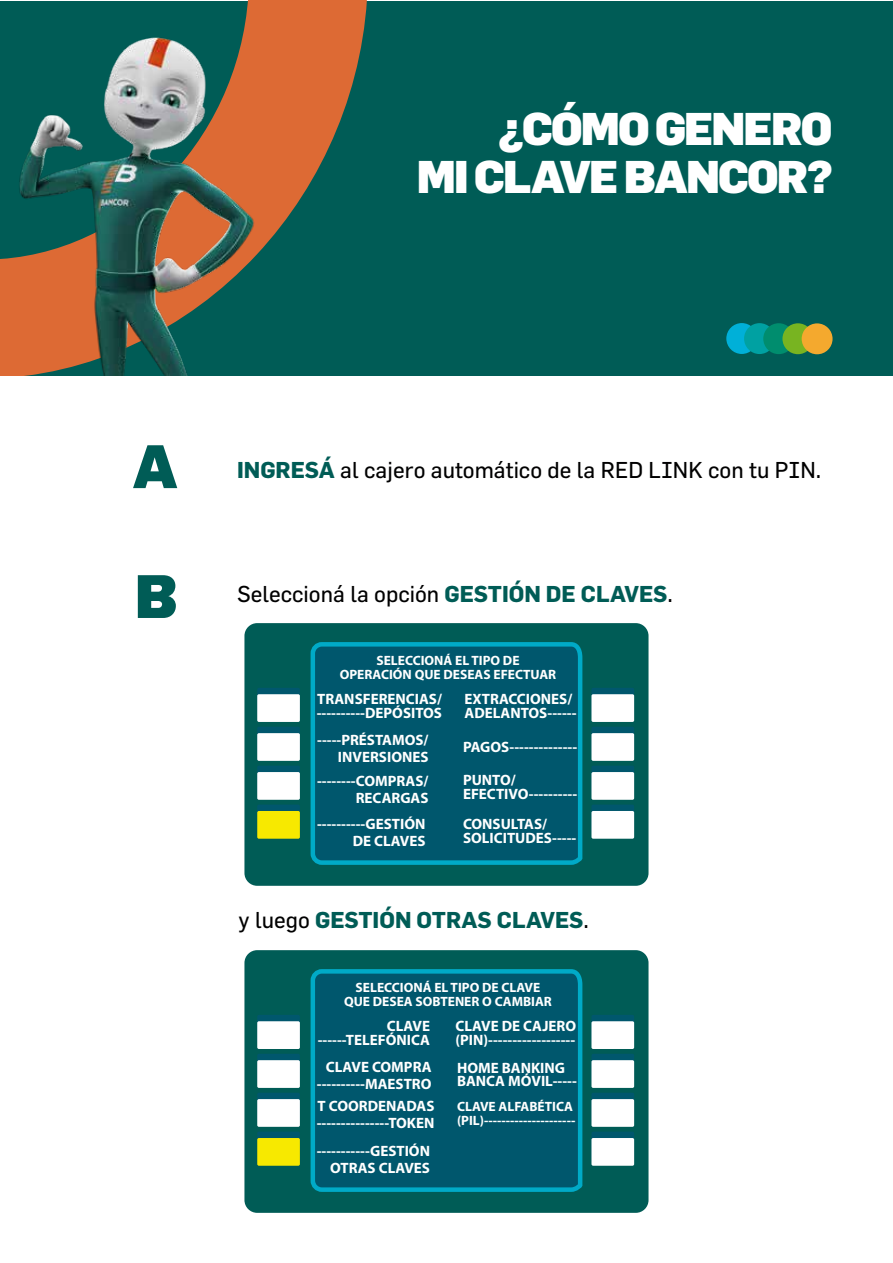
<style>
.page{position:relative;width:893px;height:1263px;background:#fff}
.page>*{position:absolute;margin:0;border:0;box-sizing:border-box;transform-origin:0 0}
.t1{font:900 60px/129.9px "Flama";color:#005c56}
.t2{font:900 45px/48px "Flama";letter-spacing:-.04em;color:#fff;text-align:right}
.t3{font:22.5px "Flama";color:#010001}
.t4{font:700 22.5px "Flama";color:#005c56}
.t5{font:700 15px/14px "Myriad Pro";color:#fff}
.t6{font:700 13.5px/14px "Myriad Pro";color:#fff;text-align:center}
.s1{font-weight:700;color:#005c56}
.s2{font-weight:400;color:#010001}
</style>
<div class="page">
<div style="left:0;top:1px;width:893px;height:375px;background:#005c56"></div>
<svg style="left:268px;top:1px;width:99px;height:241px;fill:#dd6a34"></svg>
<div style="left:726px;top:323px;width:31px;height:31px;background:#00b0d8;border-radius:50%"></div>
<div style="left:744px;top:323px;width:31px;height:31px;background:#00a1a2;border-radius:50%"></div>
<div style="left:763px;top:323px;width:31px;height:31px;background:#008d6e;border-radius:50%"></div>
<div style="left:782px;top:323px;width:31px;height:31px;background:#78b421;border-radius:50%"></div>
<div style="left:802px;top:323px;width:31px;height:31px;background:#f4a92e;border-radius:50%"></div>
<div style="left:244px;top:623px;width:404px;height:263px;background:#005c56;border-radius:13px"></div>
<div style="left:257px;top:688px;width:43px;height:27px;background:#00576d;border-radius:2px"></div>
<div style="left:257px;top:727px;width:43px;height:27px;background:#00576d;border-radius:2px"></div>
<div style="left:257px;top:766px;width:43px;height:27px;background:#00576d;border-radius:2px"></div>
<div style="left:257px;top:804px;width:43px;height:28px;background:#00576d;border-radius:2px"></div>
<div style="left:591px;top:688px;width:43px;height:27px;background:#00576d;border-radius:2px"></div>
<div style="left:591px;top:727px;width:43px;height:27px;background:#00576d;border-radius:2px"></div>
<div style="left:591px;top:766px;width:43px;height:27px;background:#00576d;border-radius:2px"></div>
<div style="left:591px;top:804px;width:43px;height:28px;background:#00576d;border-radius:2px"></div>
<svg style="left:310px;top:642px;width:273px;height:223px;background:#005c72"></svg>
<div style="left:257px;top:694px;width:43px;height:28px;background:#fff;border-radius:2px"></div>
<div style="left:257px;top:733px;width:43px;height:28px;background:#fff;border-radius:2px"></div>
<div style="left:257px;top:772px;width:43px;height:28px;background:#fff;border-radius:2px"></div>
<div style="left:257px;top:811px;width:43px;height:28px;background:#f7e900;border-radius:2px"></div>
<div style="left:591px;top:694px;width:43px;height:28px;background:#fff;border-radius:2px"></div>
<div style="left:591px;top:733px;width:43px;height:28px;background:#fff;border-radius:2px"></div>
<div style="left:591px;top:772px;width:43px;height:28px;background:#fff;border-radius:2px"></div>
<div style="left:591px;top:811px;width:43px;height:28px;background:#fff;border-radius:2px"></div>
<div style="left:244px;top:950px;width:404px;height:263px;background:#005c56;border-radius:13px"></div>
<div style="left:257px;top:1015px;width:43px;height:27px;background:#00576d;border-radius:2px"></div>
<div style="left:257px;top:1054px;width:43px;height:27px;background:#00576d;border-radius:2px"></div>
<div style="left:257px;top:1093px;width:43px;height:27px;background:#00576d;border-radius:2px"></div>
<div style="left:257px;top:1131px;width:43px;height:28px;background:#00576d;border-radius:2px"></div>
<div style="left:591px;top:1015px;width:43px;height:27px;background:#00576d;border-radius:2px"></div>
<div style="left:591px;top:1054px;width:43px;height:27px;background:#00576d;border-radius:2px"></div>
<div style="left:591px;top:1093px;width:43px;height:27px;background:#00576d;border-radius:2px"></div>
<div style="left:591px;top:1131px;width:43px;height:28px;background:#00576d;border-radius:2px"></div>
<svg style="left:310px;top:969px;width:273px;height:223px;background:#005c72"></svg>
<div style="left:257px;top:1021px;width:43px;height:28px;background:#fff;border-radius:2px"></div>
<div style="left:257px;top:1060px;width:43px;height:28px;background:#fff;border-radius:2px"></div>
<div style="left:257px;top:1099px;width:43px;height:28px;background:#fff;border-radius:2px"></div>
<div style="left:257px;top:1138px;width:43px;height:28px;background:#f7e900;border-radius:2px"></div>
<div style="left:591px;top:1021px;width:43px;height:28px;background:#fff;border-radius:2px"></div>
<div style="left:591px;top:1060px;width:43px;height:28px;background:#fff;border-radius:2px"></div>
<div style="left:591px;top:1099px;width:43px;height:28px;background:#fff;border-radius:2px"></div>
<div style="left:591px;top:1138px;width:43px;height:28px;background:#fff;border-radius:2px"></div>
<img style="left:0;top:1px;width:268px;height:375px">
<h2 class="t2" style="left:417px;top:102px;width:417px">¿CÓMO GENERO<br>MI CLAVE BANCOR?</h2>
<h1 class="t1" style="left:133px;top:397px;width:46px">A<br>B</h1>
<h3 class="t3" style="left:237px;top:456px;width:586px"><span class="s1">INGRESÁ</span> al cajero automático de la RED LINK con tu PIN.</h3>
<h3 class="t3" style="left:237px;top:580px;width:437px">Seleccioná la opción <span class="s1">GESTIÓN DE CLAVES</span>.</h3>
<p class="t6" style="left:340px;top:653px;width:218px">SELECCIONÁ EL TIPO DE<br>OPERACIÓN QUE DESEAS EFECTUAR</p>
<p class="t5" style="left:317px;top:691px;width:127px">TRANSFERENCIAS/ ----------DEPÓSITOS</p>
<p class="t5" style="left:464px;top:691px;width:114px">EXTRACCIONES/<br>ADELANTOS------</p>
<p class="t5" style="left:463px;top:739px;width:116px">PAGOS--------------</p>
<p class="t5" style="left:463px;top:773px;width:116px">PUNTO/<br>EFECTIVO----------</p>
<p class="t5" style="left:463px;top:816px;width:115px">CONSULTAS/<br>SOLICITUDES-----</p>
<p class="t5" style="left:317px;top:731px;width:113px;line-height:17px;text-align:right">-----PRÉSTAMOS/<br>INVERSIONES</p>
<p class="t5" style="left:317px;top:772px;width:113px;line-height:17px;text-align:right">--------COMPRAS/<br>RECARGAS</p>
<p class="t5" style="left:317px;top:815px;width:110px;line-height:17px;text-align:right">----------GESTIÓN<br>DE CLAVES</p>
<h3 class="t4" style="left:239px;top:904px;width:352px"><span class="s2">y luego</span> GESTIÓN OTRAS CLAVES<span class="s2">.</span></h3>
<p class="t6" style="left:344px;top:980px;width:209px">SELECCIONÁ EL TIPO DE CLAVE<br>QUE DESEA SOBTENER O CAMBIAR</p>
<p class="t5" style="left:318px;top:1018px;width:114px;text-align:right">CLAVE ------TELEFÓNICA</p>
<p class="t5" style="left:455px;top:1018px;width:122px">CLAVE DE CAJERO (PIN)------------------</p>
<p class="t5" style="left:457px;top:1060px;width:121px">HOME BANKING<br>BANCA MÓVIL-----</p>
<p class="t6" style="left:457px;top:1099px;width:120px;text-align:left">CLAVE ALFABÉTICA (PIL)---------------------</p>
<p class="t5" style="left:317px;top:1058px;width:116px;line-height:17px;text-align:center">CLAVE COMPRA ----------MAESTRO</p>
<p class="t5" style="left:317px;top:1097px;width:119px;line-height:17px">T COORDENADAS ---------------TOKEN</p>
<p class="t5" style="left:317px;top:1142px;width:115px;line-height:17px;text-align:right">-----------GESTIÓN<br>OTRAS CLAVES</p>
</div>
